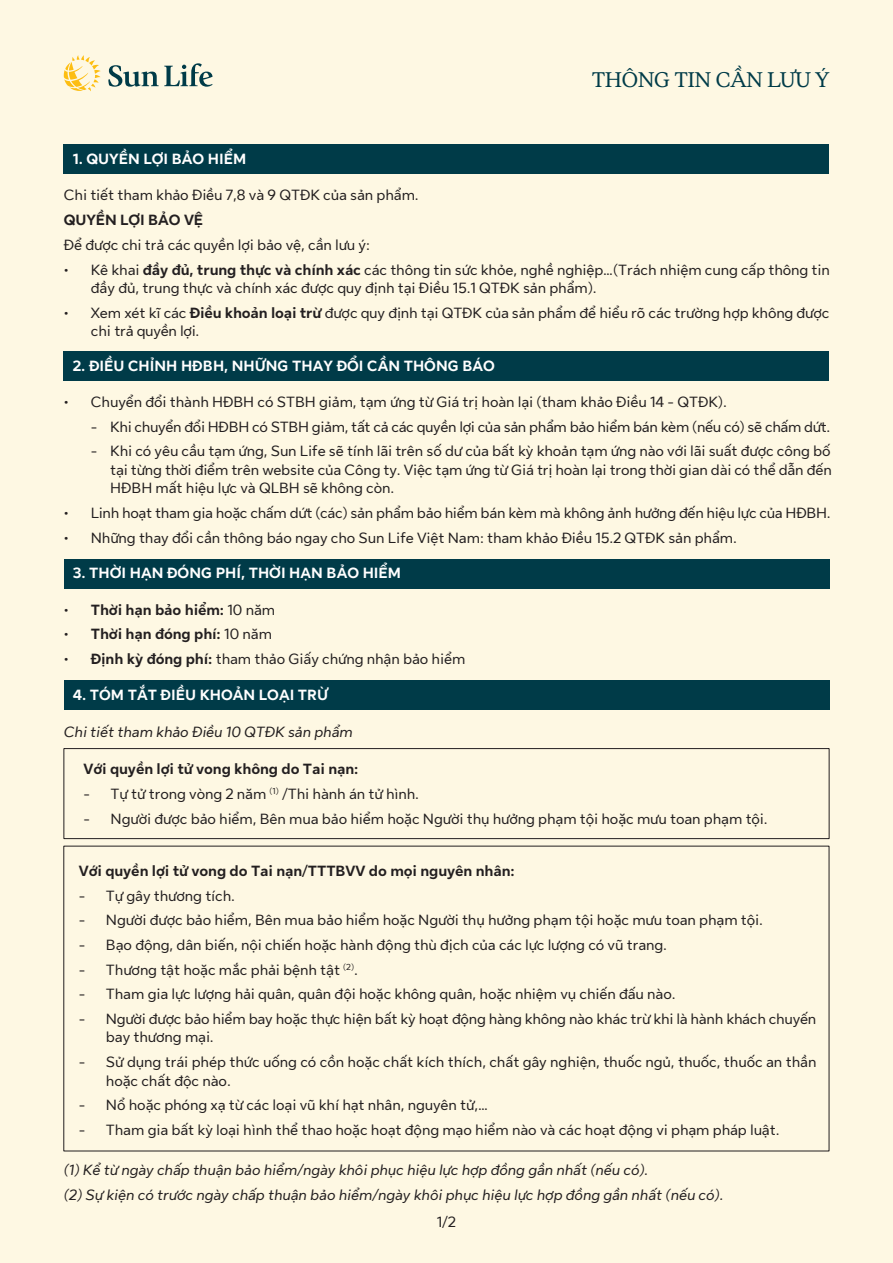
<style>
.page{position:relative;width:893px;height:1263px;background:#fef8e3}
.page>*{position:absolute;margin:0;border:0;box-sizing:border-box;transform-origin:0 0}
.t1{font:700 21px "Sun Life New Display";color:#003b48}
.t2{font:15px/18.6px "Sun Life New Text";letter-spacing:-.005em;color:#231f20}
.t3{font:italic 15px/24.6px "Sun Life New Text";letter-spacing:-.005em;color:#231f20}
.t4{font:700 15px "Sun Life New Text";letter-spacing:-.005em;color:#231f20}
.t5{font:700 15px "Sun Life New Text";color:#fff}
.s1{font-weight:700}
.s2{font-weight:400}
</style>
<div class="page">
<svg style="left:108px;top:63px;width:105px;height:24px"></svg>
<svg style="left:64px;top:55px;width:37px;height:36px"></svg>
<div style="left:64px;top:351px;width:765px;height:30px;background:#003b48"></div>
<div style="left:64px;top:559px;width:765px;height:29px;background:#003b48"></div>
<div style="left:64px;top:748px;width:765px;height:91px;border:1px solid #231f20"></div>
<div style="left:64px;top:144px;width:765px;height:30px;background:#003b48"></div>
<div style="left:64px;top:680px;width:765px;height:30px;background:#003b48"></div>
<h1 class="t1" style="left:592px;top:65px;width:238px">THÔNG TIN CẦN LƯU Ý</h1>
<p class="t5" style="left:73px;top:149px;width:175px">1. QUYỀN LỢI BẢO HIỂM</p>
<p class="t2" style="left:64px;top:185px;width:356px">Chi tiết tham khảo Điều 7,8 và 9 QTĐK của sản phẩm.</p>
<p class="t4" style="left:64px;top:210px;width:141px">QUYỀN LỢI BẢO VỆ</p>
<p class="t2" style="left:64px;top:235px;width:308px">Để được chi trả các quyền lợi bảo vệ, cần lưu ý:</p>
<p class="t2" style="left:91px;top:259px;width:741px;text-indent:-27px">• Kê khai <span class="s1">đầy đủ, trung thực và chính xác</span> các thông tin sức khỏe, nghề nghiệp…(Trách nhiệm cung cấp thông tin đầy đủ, trung thực và chính xác được quy định tại Điều 15.1 QTĐK sản phẩm).</p>
<p class="t2" style="left:91px;top:302px;width:740px;text-indent:-27px">• Xem xét kĩ các <span class="s1">Điều khoản loại trừ</span> được quy định tại QTĐK của sản phẩm để hiểu rõ các trường hợp không được chi trả quyền lợi.</p>
<p class="t5" style="left:73px;top:355px;width:424px">2. ĐIỀU CHỈNH HĐBH, NHỮNG THAY ĐỔI CẦN THÔNG BÁO</p>
<p class="t2" style="left:64px;top:392px;width:665px">• Chuyển đổi thành HĐBH có STBH giảm, tạm ứng từ Giá trị hoàn lại (tham khảo Điều 14 - QTĐK).</p>
<p class="t2" style="left:91px;top:416px;width:741px">- Khi chuyển đổi HĐBH có STBH giảm, tất cả các quyền lợi của sản phẩm bảo hiểm bán kèm (nếu có) sẽ chấm dứt.</p>
<p class="t2" style="left:110px;top:441px;width:723px;text-align:justify;text-indent:-20px">- Khi có yêu cầu tạm ứng, Sun Life sẽ tính lãi trên số dư của bất kỳ khoản tạm ứng nào với lãi suất được công bố tại từng thời điểm trên website của Công ty. Việc tạm ứng từ Giá trị hoàn lại trong thời gian dài có thể dẫn đến HĐBH mất hiệu lực và QLBH sẽ không còn.</p>
<p class="t2" style="left:64px;top:503px;width:768px">• Linh hoạt tham gia hoặc chấm dứt (các) sản phẩm bảo hiểm bán kèm mà không ảnh hưởng đến hiệu lực của HĐBH.</p>
<p class="t2" style="left:64px;top:527px;width:675px">• Những thay đổi cần thông báo ngay cho Sun Life Việt Nam: tham khảo Điều 15.2 QTĐK sản phẩm.</p>
<p class="t5" style="left:73px;top:562px;width:330px">3. THỜI HẠN ĐÓNG PHÍ, THỜI HẠN BẢO HIỂM</p>
<p class="t4" style="left:64px;top:599px;width:213px"><span class="s2">•</span> Thời hạn bảo hiểm: <span class="s2">10 năm</span></p>
<p class="t4" style="left:64px;top:624px;width:210px"><span class="s2">•</span> Thời hạn đóng phí: <span class="s2">10 năm</span></p>
<p class="t2" style="left:64px;top:649px;width:403px">• <span class="s1">Định kỳ đóng phí:</span> tham thảo Giấy chứng nhận bảo hiểm</p>
<p class="t5" style="left:73px;top:684px;width:257px">4. TÓM TẮT ĐIỀU KHOẢN LOẠI TRỪ</p>
<p class="t3" style="left:64px;top:718px;width:291px">Chi tiết tham khảo Điều 10 QTĐK sản phẩm</p>
<p class="t4" style="left:84px;top:759px;width:276px">Với quyền lợi tử vong không do Tai nạn:</p>
<p class="t2" style="left:84px;top:784px;width:337px">- Tự tử trong vòng 2 năm <sup>(1)</sup> /Thi hành án tử hình.</p>
<p class="t2" style="left:84px;top:808px;width:686px">- Người được bảo hiểm, Bên mua bảo hiểm hoặc Người thụ hưởng phạm tội hoặc mưu toan phạm tội.</p>
<p class="t4" style="left:79px;top:860px;width:437px">Với quyền lợi tử vong do Tai nạn/TTTBVV do mọi nguyên nhân:</p>
<p class="t2" style="left:79px;top:885px;width:158px">- Tự gây thương tích.</p>
<p class="t2" style="left:79px;top:910px;width:686px">- Người được bảo hiểm, Bên mua bảo hiểm hoặc Người thụ hưởng phạm tội hoặc mưu toan phạm tội.</p>
<p class="t2" style="left:79px;top:934px;width:590px">- Bạo động, dân biến, nội chiến hoặc hành động thù địch của các lực lượng có vũ trang.</p>
<p class="t2" style="left:79px;top:959px;width:280px">- Thương tật hoặc mắc phải bệnh tật <sup>(2)</sup>.</p>
<p class="t2" style="left:79px;top:984px;width:598px">- Tham gia lực lượng hải quân, quân đội hoặc không quân, hoặc nhiệm vụ chiến đấu nào.</p>
<p class="t2" style="left:106px;top:1008px;width:712px;text-indent:-27px">- Người được bảo hiểm bay hoặc thực hiện bất kỳ hoạt động hàng không nào khác trừ khi là hành khách chuyến bay thương mại.</p>
<p class="t2" style="left:106px;top:1051px;width:712px;text-indent:-27px">- Sử dụng trái phép thức uống có cồn hoặc chất kích thích, chất gây nghiện, thuốc ngủ, thuốc, thuốc an thần hoặc chất độc nào.</p>
<p class="t2" style="left:79px;top:1095px;width:410px">- Nổ hoặc phóng xạ từ các loại vũ khí hạt nhân, nguyên tử,…</p>
<p class="t2" style="left:79px;top:1119px;width:702px">- Tham gia bất kỳ loại hình thể thao hoặc hoạt động mạo hiểm nào và các hoạt động vi phạm pháp luật.</p>
<p class="t3" style="left:64px;top:1157px;width:661px">(1) Kể từ ngày chấp thuận bảo hiểm/ngày khôi phục hiệu lực hợp đồng gần nhất (nếu có).<br>(2) Sự kiện có trước ngày chấp thuận bảo hiểm/ngày khôi phục hiệu lực hợp đồng gần nhất (nếu có).</p>
<p class="t2" style="left:437px;top:1212px;width:21px">1/2</p>
</div>
